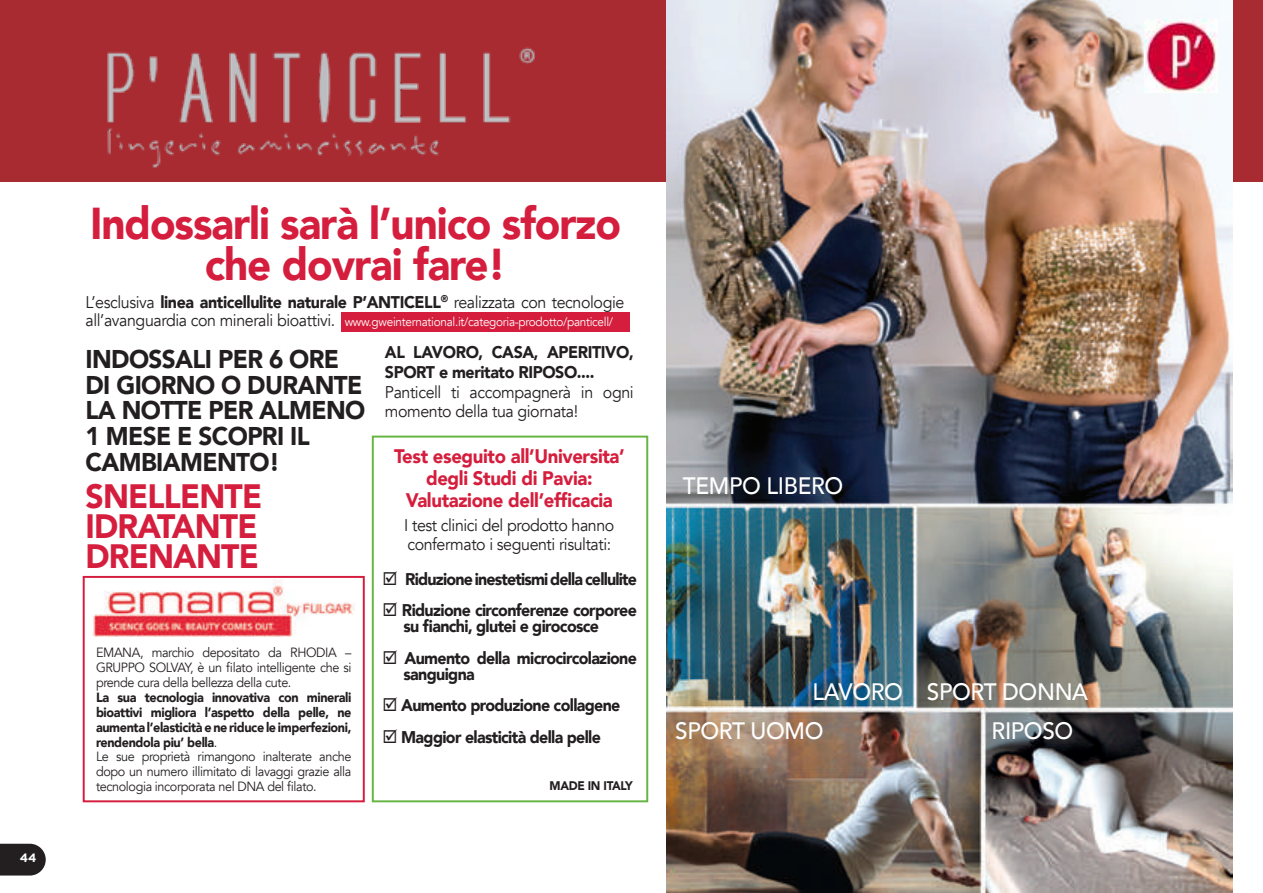
<style>
.page{position:relative;width:1263px;height:893px;background:#fff}
.page>*{position:absolute;margin:0;border:0;box-sizing:border-box;transform-origin:0 0}
.t1{font:900 44.55px/41.5px "Avenir";letter-spacing:-.025em;color:#d51e3d;text-align:center;scale:.94 1}
.t2{font:900 33.75px/30px "Avenir";letter-spacing:-.025em;color:#d51e3d;scale:.94 1}
.t3{font:900 25.65px/25.8px "Avenir";letter-spacing:-.025em;color:#231f20;scale:.94 1}
.t4{font:500 23.7px/38.8px "Avenir";letter-spacing:-.015em;color:#fff;scale:.95 1}
.t5{font:900 19.65px/21.8px "Avenir";letter-spacing:-.02em;color:#d51e3d;text-align:center;scale:.94 1}
.t6{font:900 16.95px/15.9px "Avenir";letter-spacing:-.04em;color:#231f20;scale:.94 1}
.t7{font:16.95px/18.8px "Avenir";letter-spacing:-.025em;color:#231f20;scale:.94 1}
.t8{font:900 13.35px/14.9px "Avenir";letter-spacing:-.03em;color:#231f20;scale:.94 1}
.t9{font:13.35px/14.9px "Avenir";letter-spacing:-.03em;color:#231f20;text-align:justify;scale:.94 1}
.t10{font:12.45px "Avenir";letter-spacing:-.025em;color:#fff;scale:.94 1}
.t11{font:900 12.45px "Avenir";letter-spacing:-.025em;color:#231f20;scale:.94 1}
.t12{font:700 12.15px "Gotham";color:#fff}
.s1{font-weight:900}
.s2{font-weight:400}
</style>
<div class="page">
<svg style="left:0;top:844px;width:46px;height:31px"></svg>
<div style="left:0;top:0;width:1263px;height:181px;background:#a72b30"></div>
<img style="left:666px;top:0;width:566px;height:893px">
<img style="left:1144px;top:20px;width:73px;height:72px">
<img style="left:92px;top:579px;width:263px;height:58px">
<div style="left:83px;top:576px;width:282px;height:226px;border:2px solid #d51e3d"></div>
<div style="left:372px;top:436px;width:276px;height:366px;border:2px solid #67b645"></div>
<div style="left:341px;top:313px;width:288px;height:19px;background:#d51e3d"></div>
<img style="left:107px;top:47px;width:428px;height:121px">
<p class="t12" style="left:20px;top:851px;width:18px">44</p>
<h1 class="t1" style="left:90px;top:201px;width:567px">Indossarli sarà l’unico sforzo che dovrai fare!</h1>
<p class="t7" style="left:86px;top:293px;width:575px">L’esclusiva <span class="s1">linea anticellulite naturale P’ANTICELL</span><sup>®</sup> realizzata con tecnologie all’avanguardia con minerali bioattivi.</p>
<p class="t10" style="left:345px;top:315px;width:287px">www.gweinternational.it/categoria-prodotto/panticell/</p>
<h3 class="t3" style="left:86px;top:345px;width:299px">INDOSSALI PER 6 ORE<br>DI GIORNO O DURANTE<br>LA NOTTE PER ALMENO<br>1 MESE E SCOPRI IL<br>CAMBIAMENTO!</h3>
<h2 class="t2" style="left:86px;top:480px;width:189px">SNELLENTE<br>IDRATANTE<br>DRENANTE</h2>
<p class="t9" style="left:96px;top:646px;width:273px">EMANA, marchio depositato da RHODIA – GRUPPO SOLVAY, è un filato intelligente che si prende cura della bellezza della cute.</p>
<p class="t8" style="left:96px;top:690px;width:273px">La sua tecnologia innovativa con minerali bioattivi migliora l’aspetto della pelle, ne aumenta l’elasticità e ne riduce le imperfezioni, rendendola piu’ bella<span class="s2">.<br>Le sue proprietà rimangono inalterate anche dopo un numero illimitato di lavaggi grazie alla tecnologia incorporata nel DNA del filato.</span></p>
<p class="t6" style="left:385px;top:342px;width:266px;line-height:19.8px">AL LAVORO, CASA, APERITIVO,<br>SPORT e meritato RIPOSO....</p>
<p class="t7" style="left:385px;top:382px;width:266px;line-height:19.8px">Panticell ti accompagnerà in ogni momento della tua giornata!</p>
<h3 class="t5" style="left:394px;top:445px;width:247px">Test eseguito all’Universita’ degli Studi di Pavia:<br>Valutazione dell’efficacia</h3>
<p class="t7" style="left:404px;top:516px;width:225px">I test clinici del prodotto hanno confermato i seguenti risultati:</p>
<p class="t6" style="left:383px;top:570px;width:272px">☑ Riduzione inestetismi della cellulite</p>
<p class="t6" style="left:404px;top:602px;width:250px;text-indent:-21px">☑ Riduzione circonferenze corporee su fianchi, glutei e girocosce</p>
<p class="t6" style="left:403px;top:649px;width:250px;text-indent:-21px">☑ Aumento della microcircolazione sanguigna</p>
<p class="t6" style="left:383px;top:697px;width:255px">☑ Aumento produzione collagene</p>
<p class="t6" style="left:383px;top:729px;width:234px">☑ Maggior elasticità della pelle</p>
<p class="t11" style="left:549px;top:775px;width:90px">MADE IN ITALY</p>
<h3 class="t4" style="left:683px;top:465px;width:170px">TEMPO LIBERO</h3>
<h3 class="t4" style="left:675px;top:671px;width:436px;text-indent:137px">LAVORO SPORT DONNA<br>SPORT UOMO</h3>
<h3 class="t4" style="left:991px;top:710px;width:88px">RIPOSO</h3>
</div>
